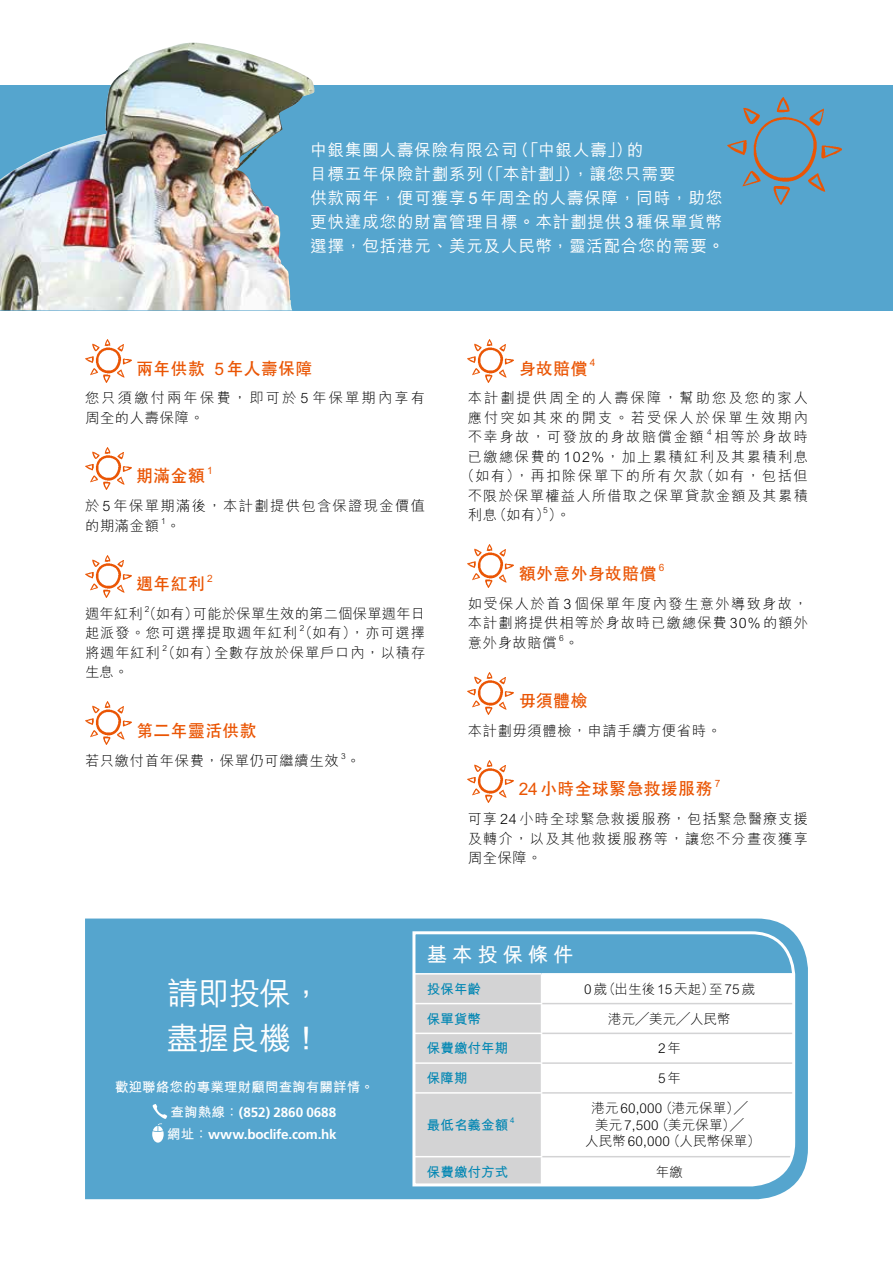
<style>
.page{position:relative;width:893px;height:1263px;background:#fff}
.page>*{position:absolute;margin:0;border:0;box-sizing:border-box;transform-origin:0 0}
.t1{font:500 31.5px/45px "M Hei HK";letter-spacing:-.02em;color:#fff}
.t2{font:700 20.25px "M Hei HK";letter-spacing:.25em;color:#fff}
.t3{font:700 17.25px "C Hei 2 HK";color:#ea5504}
.t4{font:500 16.5px/24px "M Hei HK";letter-spacing:.05em;color:#fff}
.t5{font:300 14.25px/19.5px "M Hei HK";letter-spacing:.09em;color:#000;text-align:justify}
.t6{font:300 14.25px "M Hei HK";letter-spacing:.05em;color:#000}
.t7{font:300 14.25px/19.5px "M Hei HK";letter-spacing:.155em;color:#000}
.t8{font:300 14.25px "M Hei HK";letter-spacing:.02em;color:#000}
.t9{font:300 14.25px "M Hei HK";letter-spacing:.07em;color:#000}
.t10{font:300 14.25px "M Hei HK";letter-spacing:.065em;color:#000}
.t11{font:300 14.25px "M Hei HK";letter-spacing:.11em;color:#000}
.t12{font:300 13.5px/16.5px "M Hei HK";letter-spacing:.01em;color:#000;text-align:center}
.t13{font:700 13.5px/21.6px "Frutiger";letter-spacing:-.01em;color:#fff}
.t14{font:700 13.5px "M Hei HK";letter-spacing:.01em;color:#0086b3}
.t15{font:700 13.5px "M Hei HK";letter-spacing:.01em;color:#fff}
.t16{font:300 13.5px "M Hei HK";letter-spacing:.07em;color:#000}
.t17{font:700 10.05px "C Hei 2 HK";color:#ea5504}
.t18{font:300 8.25px "M Hei HK";color:#000}
.t19{font:700 7.8px "M Hei HK";color:#0086b3}
.s1{font-family:"M Hei HK"}
</style>
<div class="page">
<div style="left:0;top:85px;width:893px;height:225px;background:#55a5ce"></div>
<img style="left:0;top:43px;width:315px;height:267px">
<div style="left:85px;top:918px;width:723px;height:281px;background:#55a5ce"></div>
<img style="left:85px;top:339px;width:46px;height:43px">
<img style="left:85px;top:447px;width:46px;height:43px">
<img style="left:85px;top:555px;width:46px;height:43px">
<img style="left:85px;top:702px;width:46px;height:42px">
<svg style="left:411px;top:930px;width:386px;height:258px"></svg>
<svg style="left:152px;top:1104px;width:15px;height:38px"></svg>
<img style="left:468px;top:339px;width:46px;height:43px">
<img style="left:468px;top:545px;width:46px;height:42px">
<img style="left:468px;top:672px;width:46px;height:43px">
<img style="left:468px;top:760px;width:46px;height:43px">
<img style="left:728px;top:98px;width:114px;height:106px">
<p class="t4" style="left:310px;top:137px;width:415px">中銀集團人壽保險有限公司（「中銀人壽」）的<br>目標五年保險計劃系列（「本計劃」），讓您只需要<br>供款兩年，便可獲享 5年周全的人壽保障，同時，助您更快達成您的財富管理目標。本計劃提供 3種保單貨幣選擇，包括港元、美元及人民幣，靈活配合您的需要。</p>
<p class="t3" style="left:136px;top:356px;width:178px">兩年供款 5年人壽保障</p>
<p class="t7" style="left:85px;top:388px;width:342px">您只須繳付兩年保費，即可於5年保單期內享有周全的人壽保障。</p>
<p class="t3" style="left:136px;top:463px;width:70px">期滿金額</p>
<p class="t17" style="left:207px;top:463px;width:7px">1</p>
<p class="t5" style="left:85px;top:495px;width:342px">於5年保單期滿後，本計劃提供包含保證現金價值的期滿金額</p>
<p class="t18" style="left:161px;top:515px;width:6px">1</p>
<p class="t5" style="left:166px;top:515px;width:16px">。</p>
<p class="t3" style="left:136px;top:571px;width:70px">週年紅利</p>
<p class="t17" style="left:207px;top:571px;width:7px">2</p>
<p class="t8" style="left:85px;top:604px;width:342px">週年紅利（如有）可能於保單生效的第二個保單週年日</p>
<p class="t18" style="left:145px;top:603px;width:6px">2</p>
<p class="t9" style="left:85px;top:623px;width:342px">起派發。您可選擇提取週年紅利（如有），亦可選擇</p>
<p class="t18" style="left:300px;top:622px;width:6px">2</p>
<p class="t10" style="left:85px;top:643px;width:342px">將週年紅利（如有）全數存放於保單戶口內，以積存</p>
<p class="t18" style="left:163px;top:642px;width:6px">2</p>
<p class="t5" style="left:85px;top:662px;width:45px">生息。</p>
<p class="t3" style="left:136px;top:718px;width:122px">第二年靈活供款</p>
<p class="t6" style="left:85px;top:750px;width:255px">若只繳付首年保費，保單仍可繼續生效</p>
<p class="t18" style="left:341px;top:750px;width:6px">3</p>
<p class="t5" style="left:346px;top:750px;width:16px">。</p>
<p class="t3" style="left:519px;top:356px;width:70px">身故賠償</p>
<p class="t17" style="left:590px;top:355px;width:7px">4</p>
<p class="t5" style="left:468px;top:388px;width:342px">本計劃提供周全的人壽保障，幫助您及您的家人應付突如其來的開支。若受保人於保單生效期內不幸身故，可發放的身故賠償金額</p>
<p class="t18" style="left:707px;top:426px;width:6px">4</p>
<p class="t5" style="left:714px;top:427px;width:95px">相等於身故時</p>
<p class="t5" style="left:468px;top:446px;width:342px">已繳總保費的102%，加上累積紅利及其累積利息</p>
<p class="t11" style="left:461px;top:466px;width:349px">（如有），再扣除保單下的所有欠款（如有，包括但</p>
<p class="t5" style="left:468px;top:485px;width:342px">不限於保單權益人所借取之保單貸款金額及其累積</p>
<p class="t5" style="left:468px;top:505px;width:104px">利息（如有））。</p>
<p class="t18" style="left:543px;top:504px;width:6px">5</p>
<p class="t3" style="left:519px;top:561px;width:139px">額外意外身故賠償</p>
<p class="t17" style="left:659px;top:560px;width:7px">6</p>
<p class="t5" style="left:468px;top:593px;width:342px">如受保人於首3個保單年度內發生意外導致身故，本計劃將提供相等於身故時已繳總保費30%的額外意外身故賠償</p>
<p class="t18" style="left:559px;top:632px;width:6px">6</p>
<p class="t5" style="left:564px;top:632px;width:16px">。</p>
<p class="t3" style="left:519px;top:688px;width:70px">毋須體檢</p>
<p class="t6" style="left:468px;top:721px;width:255px">本計劃毋須體檢，申請手續方便省時。</p>
<p class="t3" style="left:519px;top:777px;width:195px">24小時全球緊急救援服務</p>
<p class="t17" style="left:715px;top:776px;width:7px">7</p>
<p class="t5" style="left:468px;top:808px;width:342px">可享24小時全球緊急救援服務，包括緊急醫療支援及轉介，以及其他救援服務等，讓您不分晝夜獲享周全保障。</p>
<h1 class="t1" style="left:167px;top:969px;width:156px">請即投保，盡握良機！</h1>
<p class="t15" style="left:115px;top:1077px;width:260px">歡迎聯絡您的專業理財顧問查詢有關詳情。</p>
<p class="t13" style="left:167px;top:1101px;width:171px"><span class="s1">查詢熱線：</span>(852) 2860 0688<span class="s1">網址：</span>www.boclife.com.hk</p>
<h2 class="t2" style="left:427px;top:940px;width:148px">基本投保條件</h2>
<p class="t14" style="left:427px;top:979px;width:56px">投保年齡</p>
<p class="t16" style="left:584px;top:979px;width:172px">0歲（出生後15天起）至75歲</p>
<p class="t14" style="left:427px;top:1009px;width:56px">保單貨幣</p>
<p class="t12" style="left:608px;top:1010px;width:124px">港元╱美元╱人民幣</p>
<p class="t14" style="left:427px;top:1039px;width:83px">保費繳付年期</p>
<p class="t12" style="left:658px;top:1040px;width:24px">2年</p>
<p class="t14" style="left:427px;top:1068px;width:42px">保障期</p>
<p class="t12" style="left:658px;top:1069px;width:24px">5年</p>
<p class="t14" style="left:427px;top:1115px;width:83px">最低名義金額</p>
<p class="t19" style="left:510px;top:1115px;width:6px">4</p>
<p class="t12" style="left:585px;top:1100px;width:177px">港元60,000 （港元保單）╱<br>美元7,500 （美元保單）╱<br>人民幣60,000 （人民幣保單）</p>
<p class="t14" style="left:427px;top:1162px;width:83px">保費繳付方式</p>
<p class="t12" style="left:656px;top:1163px;width:29px">年繳</p>
</div>
